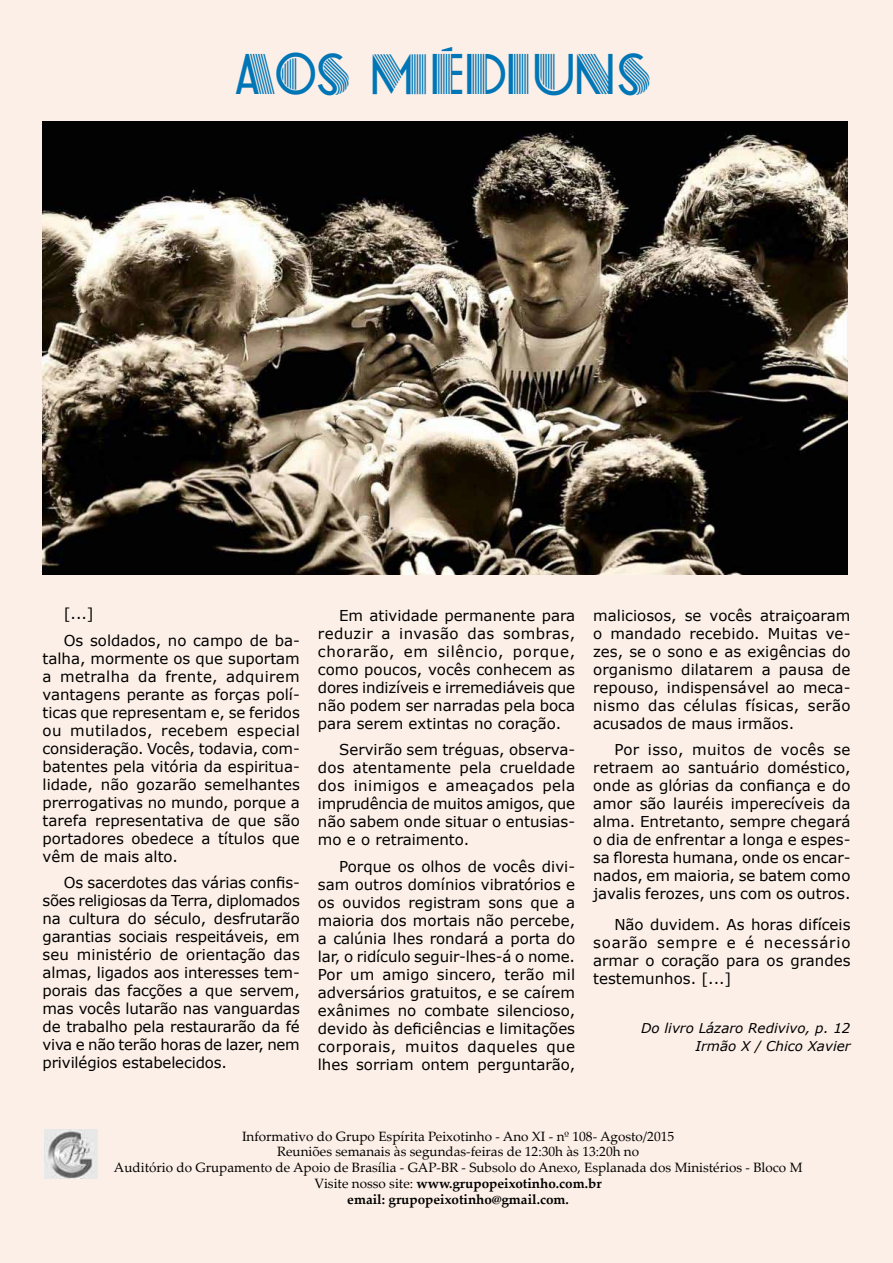
<style>
.page{position:relative;width:893px;height:1263px;background:#fcefe7}
.page>*{position:absolute;margin:0;border:0;box-sizing:border-box;transform-origin:0 0}
.t1{font:45px "Atlas";color:#0076b7}
.t2{font:15px/18px "Verdana";color:#000;text-align:justify}
.t3{font:13.5px/15.8px "Palatino Linotype";color:#000;text-align:center}
.t4{font:italic 13.5px/18px "Verdana";color:#000;text-align:right}
.s1{font-weight:700}
</style>
<div class="page">
<img style="left:45px;top:1130px;width:53px;height:48px">
<img style="left:43px;top:121px;width:805px;height:453px">
<h1 class="t1" style="left:234px;top:43px;width:418px">AOS MÉDIUNS</h1>
<p class="t2" style="left:64px;top:600px;width:238px;line-height:26.5px">[...]<br>Os soldados, no campo de ba-</p>
<p class="t2" style="left:43px;top:649px;width:259px">talha, mormente os que suportam a metralha da frente, adquirem vantagens perante as forças polí&shy;ticas que representam e, se feridos ou mutilados, recebem especial consideração. Vocês, todavia, com&shy;batentes pela vitória da espiritua&shy;lidade, não gozarão semelhantes prerrogativas no mundo, porque a tarefa representativa de que são portadores obedece a títulos que vêm de mais alto.</p>
<p class="t2" style="left:43px;top:873px;width:259px;text-indent:21px">Os sacerdotes das várias confis&shy;sões religiosas da Terra, diplomados na cultura do século, desfrutarão garantias sociais respeitáveis, em seu ministério de orientação das almas, ligados aos interesses tem&shy;porais das facções a que servem, mas vocês lutarão nas vanguardas de trabalho pela restaurarão da fé viva e não terão horas de lazer, nem privilégios estabelecidos.</p>
<p class="t2" style="left:318px;top:606px;width:259px;text-indent:21px">Em atividade permanente para reduzir a invasão das sombras, chorarão, em silêncio, porque, como poucos, vocês conhecem as dores indizíveis e irremediáveis que não podem ser narradas pela boca para serem extintas no coração.</p>
<p class="t2" style="left:318px;top:740px;width:259px;text-indent:21px">Servirão sem tréguas, observa&shy;dos atentamente pela crueldade dos inimigos e ameaçados pela imprudência de muitos amigos, que não sabem onde situar o entusias&shy;mo e o retraimento.</p>
<p class="t2" style="left:318px;top:857px;width:259px;text-indent:21px">Porque os olhos de vocês divi&shy;sam outros domínios vibratórios e os ouvidos registram sons que a maioria dos mortais não percebe, a calúnia lhes rondará a porta do lar, o ridículo seguir-lhes-á o nome.<br>Por um amigo sincero, terão mil adversários gratuitos, e se caírem exânimes no combate silencioso, devido às deficiências e limitações corporais, muitos daqueles que lhes sorriam ontem perguntarão,</p>
<p class="t2" style="left:593px;top:606px;width:259px">maliciosos, se vocês atraiçoaram o mandado recebido. Muitas ve&shy;zes, se o sono e as exigências do organismo dilatarem a pausa de repouso, indispensável ao meca&shy;nismo das células físicas, serão acusados de maus irmãos.</p>
<p class="t2" style="left:593px;top:740px;width:259px;text-indent:21px">Por isso, muitos de vocês se retraem ao santuário doméstico, onde as glórias da confiança e do amor são lauréis imperecíveis da alma. Entretanto, sempre chegará o dia de enfrentar a longa e espes&shy;sa floresta humana, onde os encar&shy;nados, em maioria, se batem como javalis ferozes, uns com os outros.</p>
<p class="t2" style="left:593px;top:915px;width:259px;text-indent:21px">Não duvidem. As horas difíceis soarão sempre e é necessário armar o coração para os grandes testemunhos. [...]</p>
<p class="t4" style="left:641px;top:1018px;width:211px">Do livro Lázaro Redivivo, p. 12<br>Irmão X / Chico Xavier</p>
<p class="t3" style="left:114px;top:1128px;width:690px">Informativo do Grupo Espírita Peixotinho - Ano XI - nº 108- Agosto/2015<br>Reuniões semanais às segundas-feiras de 12:30h às 13:20h no<br>Auditório do Grupamento de Apoio de Brasília - GAP-BR - Subsolo do Anexo, Esplanada dos Ministérios - Bloco M Visite nosso site: <span class="s1">www.grupopeixotinho.com.br<br>email: grupopeixotinho@gmail.com.</span></p>
</div>
